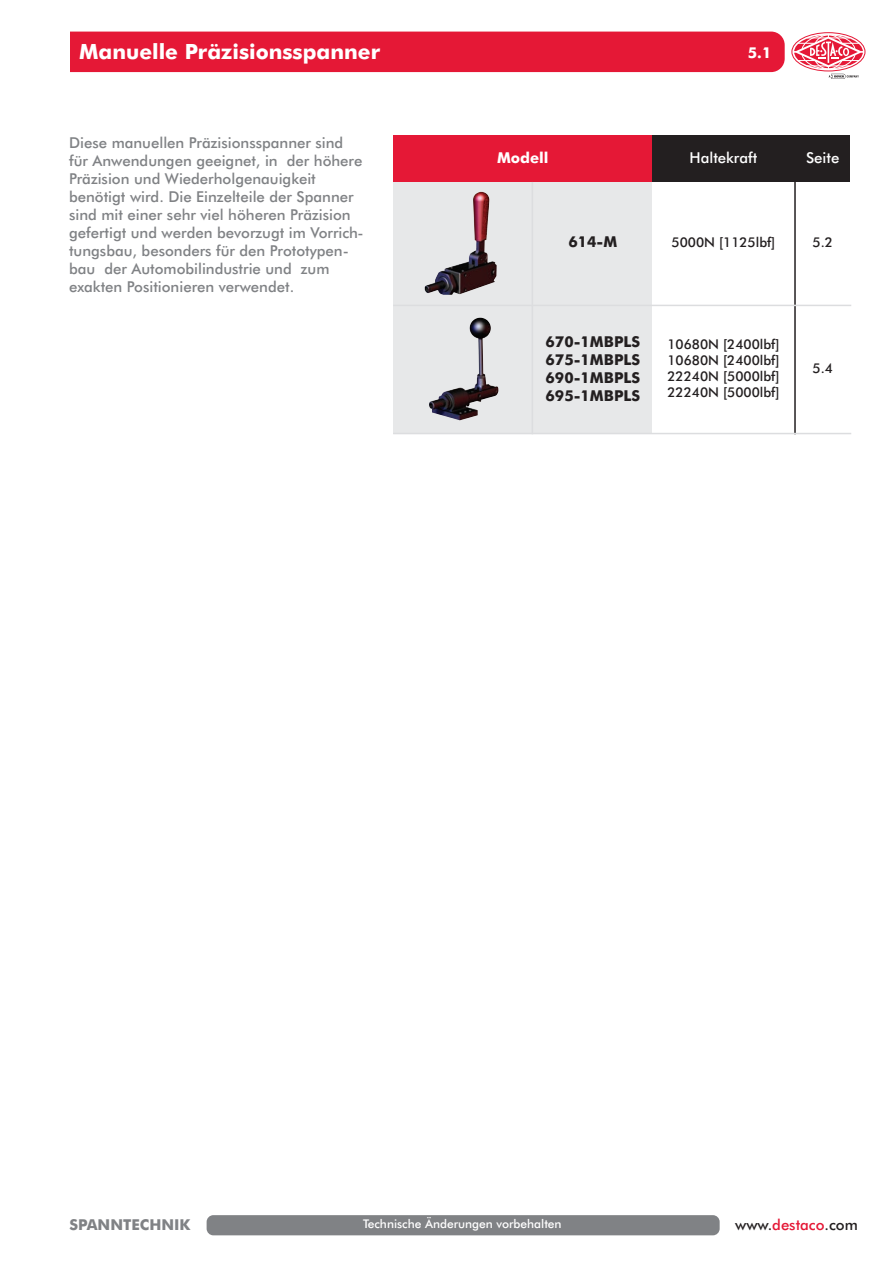
<style>
.page{position:relative;width:893px;height:1263px;background:#fff}
.page>*{position:absolute;margin:0;border:0;box-sizing:border-box;transform-origin:0 0}
.t1{font:700 21px "Futura BT";color:#fff}
.t2{font:500 15px/18px "Futura BT";color:#808285}
.t3{font:700 15px/18px "Futura BT";color:#231f20;text-align:justify}
.t4{font:500 15px "Futura BT";color:#231f20}
.t5{font:500 15px "Futura BT";color:#fff}
.t6{font:700 15px "Futura BT";color:#808285}
.t7{font:700 15px "Futura BT";color:#fff}
.t8{font:500 13.5px/16.2px "Futura BT";color:#231f20;text-align:justify}
.t9{font:500 12px "Futura BT";color:#fff}
.s1{color:#e51836}
</style>
<div class="page">
<div style="left:4px;top:32px;width:781px;height:40px;background:#e51836;border-radius:14px"></div>
<div style="left:2px;top:29px;width:67px;height:47px;background:#fff"></div>
<svg style="left:792px;top:33px;width:73px;height:38px"></svg>
<div style="left:791px;top:32px;width:74px;height:39px;border:1px solid #e51836;border-radius:50%"></div>
<hr style="left:828px;top:35px;width:1px;height:34px;background:#fff">
<div style="left:801px;top:34px;width:55px;height:35px;border:1px solid #fff;border-radius:50%"></div>
<svg style="left:794px;top:37px;width:69px;height:30px"></svg>
<svg style="left:829px;top:74px;width:30px;height:5px"></svg>
<div style="left:207px;top:1215px;width:513px;height:20px;background:#808285;border-radius:7px"></div>
<div style="left:393px;top:135px;width:260px;height:47px;background:#e51836"></div>
<div style="left:653px;top:135px;width:142px;height:47px;background:#231f20"></div>
<div style="left:795px;top:135px;width:55px;height:47px;background:#231f20"></div>
<div style="left:393px;top:182px;width:139px;height:123px;background:#e7e8e9"></div>
<div style="left:532px;top:182px;width:121px;height:123px;background:#e7e8e9"></div>
<div style="left:393px;top:305px;width:139px;height:129px;background:#e7e8e9"></div>
<div style="left:532px;top:305px;width:121px;height:129px;background:#e7e8e9"></div>
<hr style="left:532px;top:182px;width:1px;height:252px;background:#dcdddf">
<hr style="left:794px;top:135px;width:2px;height:299px;background:#231f20">
<hr style="left:393px;top:305px;width:458px;height:1px;background:#dcdddf">
<hr style="left:393px;top:433px;width:458px;height:1px;background:#dcdddf">
<img style="left:425px;top:192px;width:56px;height:103px">
<img style="left:429px;top:318px;width:50px;height:102px">
<h1 class="t1" style="left:79px;top:43px;width:302px">Manuelle Präzisionsspanner</h1>
<p class="t7" style="left:748px;top:47px;width:25px">5. 1</p>
<p class="t2" style="left:69px;top:134px;width:296px">Diese manuellen Präzisionsspanner sind für Anwendungen geeignet, in der höhere Präzision und Wiederholgenauigkeit benötigt wird. Die Einzelteile der Spanner sind mit einer sehr viel höheren Präzision gefertigt und werden bevorzugt im Vorrich&shy;tungsbau, besonders für den Prototypen&shy;bau der Automobilindustrie und zum exakten Positionieren verwendet.</p>
<p class="t7" style="left:497px;top:152px;width:53px">Modell</p>
<p class="t5" style="left:689px;top:149px;width:69px">Haltekraft</p>
<p class="t5" style="left:806px;top:149px;width:35px">Seite</p>
<p class="t3" style="left:568px;top:234px;width:50px">614-M</p>
<p class="t8" style="left:671px;top:234px;width:105px">5000N [1125lbf]</p>
<p class="t8" style="left:812px;top:234px;width:22px">5.2</p>
<p class="t3" style="left:546px;top:333px;width:96px">670-1MBPLS 675-1MBPLS 690-1MBPLS 695-1MBPLS</p>
<p class="t8" style="left:667px;top:336px;width:114px">10680N [2400lbf] 10680N [2400lbf] 22240N [5000lbf] 22240N [5000lbf]</p>
<p class="t8" style="left:812px;top:360px;width:22px">5.4</p>
<p class="t6" style="left:69px;top:1218px;width:123px">SPANNTECHNIK</p>
<p class="t9" style="left:363px;top:1217px;width:200px">Technische Änderungen vorbehalten</p>
<p class="t4" style="left:735px;top:1215px;width:124px">www.<span class="s1">destaco</span>.com</p>
</div>
